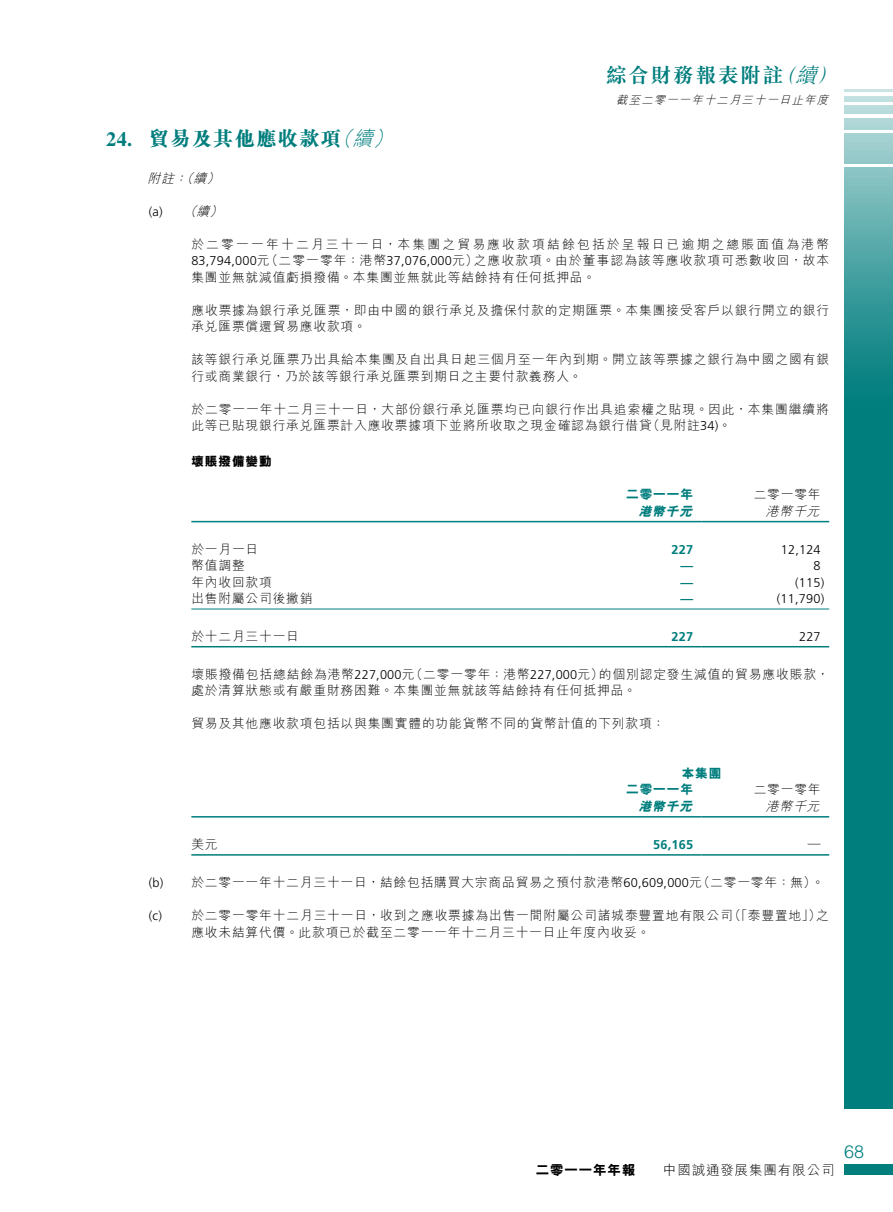
<style>
.page{position:relative;width:893px;height:1212px;background:#fff}
.page>*{position:absolute;margin:0;border:0;box-sizing:border-box;transform-origin:0 0}
.t1{font:700 21px "M Sung HK";letter-spacing:.065em;color:#007d7d}
.t2{font:italic 300 21px "M Sung HK";color:#007d7d}
.Subhead_1{font:800 20.25px "M Sung HK";letter-spacing:.06em;color:#007d7d}
.Subhead_1-2{font:italic 300 20.25px "M Hei HK";color:#007d7d}
.Subhead_1-3{font:700 20.25px "Times LT Std";color:#007d7d}
.t3{font:300 18px "Helvetica LT Std";color:#007d7d}
.t4{font:300 13.5px "M Hei HK";letter-spacing:.065em;color:#000}
.t5{font:800 13.5px "M Hei HK";letter-spacing:.065em;color:#000}
.Notes{font:300 12.75px/16.5px "M Hei HK";letter-spacing:.065em;color:#000}
.Notes-2{font:300 12.75px/16.5px "M Hei HK";letter-spacing:.175em;color:#000;text-align:right}
.Notes-3{font:300 12.75px "Frutiger LT Std";letter-spacing:.015em;color:#000}
.Notes-4{font:italic 300 12.75px "M Hei HK";color:#000}
.Notes-5{font:700 12.75px "Frutiger LT Std";letter-spacing:.015em;color:#007d7d}
.Notes-6{font:800 12.75px "M Hei HK";letter-spacing:.065em;color:#007d7d}
.Notes-7{font:italic 800 12.75px "M Hei HK";color:#007d7d}
.Notes-8{font:800 12.75px "M Hei HK";letter-spacing:.065em;color:#000}
.t6{font:italic 300 11.25px "M Hei HK";color:#000}
.s1{font-family:"Frutiger LT Std"}
</style>
<div class="page">
<svg style="left:844px;top:168px;width:49px;height:940px;background:#108585"></svg>
<div style="left:844px;top:134px;width:49px;height:30px;background:#9dcdcd"></div>
<div style="left:844px;top:118px;width:49px;height:11px;background:#aed6d6"></div>
<div style="left:844px;top:106px;width:49px;height:8px;background:#badcdc"></div>
<div style="left:844px;top:96px;width:49px;height:5px;background:#c4e1e1"></div>
<hr style="left:844px;top:89px;width:49px;height:3px;background:#cae4e4">
<div style="left:844px;top:1164px;width:49px;height:10px;background:#007d7d"></div>
<hr style="left:191px;top:521px;width:383px;height:1px;background:#007d7d">
<hr style="left:574px;top:521px;width:128px;height:1px;background:#007d7d">
<hr style="left:702px;top:521px;width:127px;height:1px;background:#007d7d">
<hr style="left:191px;top:609px;width:383px;height:1px;background:#007d7d">
<hr style="left:574px;top:609px;width:128px;height:1px;background:#007d7d">
<hr style="left:702px;top:609px;width:127px;height:1px;background:#007d7d">
<hr style="left:191px;top:646px;width:383px;height:1px;background:#007d7d">
<hr style="left:574px;top:646px;width:128px;height:1px;background:#007d7d">
<hr style="left:702px;top:646px;width:127px;height:1px;background:#007d7d">
<hr style="left:191px;top:816px;width:383px;height:1px;background:#007d7d">
<hr style="left:574px;top:816px;width:128px;height:1px;background:#007d7d">
<hr style="left:702px;top:816px;width:127px;height:1px;background:#007d7d">
<hr style="left:191px;top:854px;width:383px;height:2px;background:#007d7d">
<hr style="left:574px;top:854px;width:128px;height:2px;background:#007d7d">
<hr style="left:702px;top:854px;width:127px;height:2px;background:#007d7d">
<p class="Subhead_1-3" style="left:106px;top:127px;width:27px">24.</p>
<h1 class="t2" style="left:795px;top:60px;width:30px">續</h1>
<h1 class="t1" style="left:606px;top:64px;width:179px">綜合財務報表附註</h1>
<h1 class="t2" style="left:774px;top:60px;width:30px">（</h1>
<h1 class="t2" style="left:816px;top:60px;width:30px">(</h1>
<p class="Subhead_1" style="left:149px;top:128px;width:194px">貿易及其他應收款項</p>
<p class="Subhead_1-2" style="left:352px;top:128px;width:27px">續</p>
<p class="Subhead_1-2" style="left:332px;top:128px;width:27px">（</p>
<p class="Subhead_1-2" style="left:373px;top:128px;width:27px">(</p>
<p class="Notes-4" style="left:193px;top:171px;width:18px">續</p>
<p class="Notes-4" style="left:174px;top:171px;width:24px">（：</p>
<p class="Notes-4" style="left:206px;top:171px;width:18px">(</p>
<p class="Notes-4" style="left:148px;top:171px;width:31px">附註</p>
<p class="t6" style="left:616px;top:94px;width:216px">截至二零一一年十二月三十一日止年度</p>
<p class="Notes-4" style="left:197px;top:204px;width:18px">續</p>
<p class="Notes-3" style="left:149px;top:204px;width:15px">a( )</p>
<p class="Notes-4" style="left:184px;top:204px;width:18px">（</p>
<p class="Notes-2" style="left:191px;top:235px;width:639px">於二零一一年十二月三十一日，本集團之貿易應收款項結餘包括於呈報日已逾期之總賬面值為港幣之應收款項。由於董事認為該等應收款項可悉數收回，故本</p>
<p class="Notes-4" style="left:210px;top:204px;width:18px">(</p>
<p class="Notes" style="left:266px;top:252px;width:214px">（二零一零年：港幣<span class="s1">37,076,000</span>元）</p>
<p class="Notes" style="left:191px;top:252px;width:406px"><span class="s1">83,794,000</span>元<br>集團並無就減值虧損撥備。本集團並無就此等結餘持有任何抵押品。</p>
<p class="Notes" style="left:191px;top:301px;width:639px">應收票據為銀行承兌匯票，即由中國的銀行承兌及擔保付款的定期匯票。本集團接受客戶以銀行開立的銀行承兌匯票償還貿易應收款項。</p>
<p class="Notes" style="left:191px;top:351px;width:639px">該等銀行承兌匯票乃出具給本集團及自出具日起三個月至一年內到期。開立該等票據之銀行為中國之國有銀行或商業銀行，乃於該等銀行承兌匯票到期日之主要付款義務人。</p>
<p class="Notes" style="left:647px;top:400px;width:183px;text-indent:-456px">於二零一一年十二月三十一日，大部份銀行承兌匯票均已向銀行作出具追索權之貼現。因此，本集團繼續將（見附註<span class="s1">34</span> 。<span class="s1">(</span></p>
<p class="Notes" style="left:191px;top:417px;width:462px">此等已貼現銀行承兌匯票計入應收票據項下並將所收取之現金確認為銀行借貸</p>
<p class="Notes-8" style="left:191px;top:455px;width:82px">壞賬撥備變動</p>
<p class="Notes-6" style="left:626px;top:488px;width:69px">二零一一年</p>
<p class="Notes" style="left:754px;top:486px;width:69px">二零一零年</p>
<p class="Notes-7" style="left:638px;top:505px;width:58px">港幣千元</p>
<p class="Notes-4" style="left:766px;top:504px;width:58px">港幣千元</p>
<p class="Notes" style="left:191px;top:541px;width:69px">於一月一日</p>
<p class="Notes-5" style="left:671px;top:542px;width:23px">227</p>
<p class="Notes-3" style="left:781px;top:542px;width:41px">12,124</p>
<p class="Notes" style="left:191px;top:557px;width:55px">幣值調整</p>
<p class="Notes-5" style="left:680px;top:558px;width:14px">—</p>
<p class="Notes-3" style="left:814px;top:559px;width:9px">8</p>
<p class="Notes" style="left:191px;top:574px;width:82px">年內收回款項</p>
<p class="Notes-5" style="left:680px;top:575px;width:14px">—</p>
<p class="Notes-3" style="left:795px;top:575px;width:31px">)115(</p>
<p class="Notes" style="left:191px;top:590px;width:123px">出售附屬公司後撇銷</p>
<p class="Notes-5" style="left:680px;top:591px;width:14px">—</p>
<p class="Notes-3" style="left:777px;top:592px;width:49px">)11,790(</p>
<p class="Notes" style="left:191px;top:628px;width:109px">於十二月三十一日</p>
<p class="Notes-5" style="left:671px;top:629px;width:23px">227</p>
<p class="Notes-3" style="left:799px;top:629px;width:23px">227</p>
<p class="Notes" style="left:410px;top:666px;width:194px">（二零一零年：港幣<span class="s1">227,000</span>元）</p>
<p class="Notes" style="left:191px;top:666px;width:446px">壞賬撥備包括總結餘為港幣<span class="s1">227,000</span>元<br>處於清算狀態或有嚴重財務困難。本集團並無就該等結餘持有任何抵押品。</p>
<p class="Notes" style="left:191px;top:715px;width:475px">貿易及其他應收款項包括以與集團實體的功能貨幣不同的貨幣計值的下列款項：</p>
<p class="Notes" style="left:599px;top:666px;width:232px">的個別認定發生減值的貿易應收賬款，</p>
<p class="Notes-3" style="left:149px;top:875px;width:16px">)b(</p>
<p class="Notes-3" style="left:149px;top:908px;width:15px">)c(</p>
<p class="Notes" style="left:191px;top:836px;width:28px">美元</p>
<p class="Notes-6" style="left:682px;top:767px;width:41px">本集團</p>
<p class="Notes-6" style="left:626px;top:783px;width:69px">二零一一年</p>
<p class="Notes" style="left:754px;top:781px;width:69px">二零一零年</p>
<p class="Notes-7" style="left:638px;top:800px;width:58px">港幣千元</p>
<p class="Notes-4" style="left:766px;top:800px;width:58px">港幣千元</p>
<p class="Notes-5" style="left:653px;top:837px;width:41px">56,165</p>
<p class="Notes" style="left:808px;top:836px;width:14px">—</p>
<p class="Notes" style="left:191px;top:874px;width:512px">於二零一一年十二月三十一日，結餘包括購買大宗商品貿易之預付款港幣<span class="s1">60,609,000</span>元</p>
<p class="Notes" style="left:697px;top:874px;width:120px">（二零一零年：無(</p>
<p class="Notes" style="left:811px;top:874px;width:14px">。</p>
<p class="Notes" style="left:728px;top:907px;width:94px">（「泰豐置地」）</p>
<p class="Notes" style="left:191px;top:907px;width:543px">於二零一零年十二月三十一日，收到之應收票據為出售一間附屬公司諸城泰豐置地有限公司</p>
<p class="Notes" style="left:816px;top:907px;width:14px">之</p>
<p class="Notes" style="left:191px;top:923px;width:460px">應收未結算代價。此款項已於截至二零一一年十二月三十一日止年度內收妥。</p>
<p class="t5" style="left:536px;top:1163px;width:101px">二零一一年年報</p>
<p class="t4" style="left:663px;top:1163px;width:173px">中國誠通發展集團有限公司</p>
<h3 class="t3" style="left:844px;top:1140px;width:22px">68</h3>
</div>
